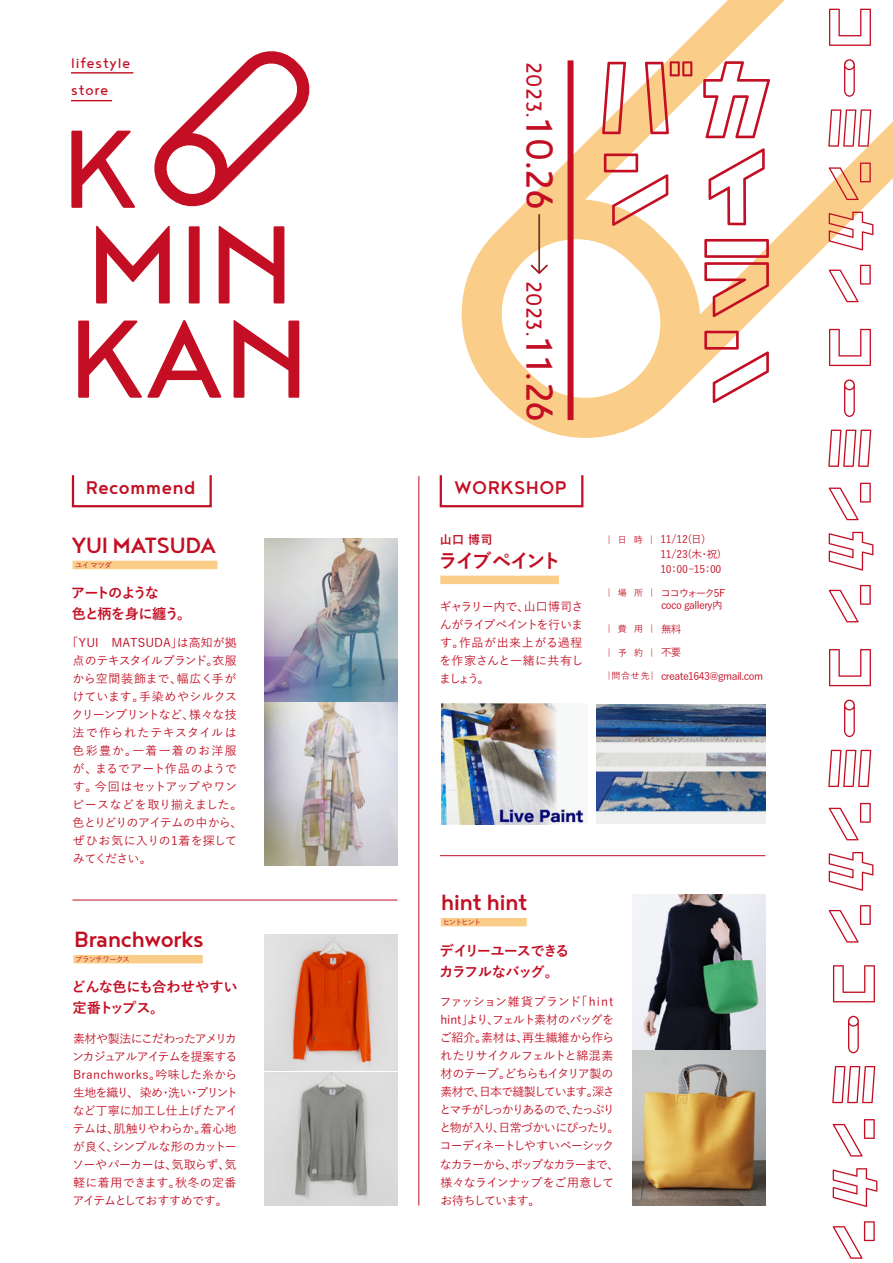
<style>
.page{position:relative;width:893px;height:1263px;background:#fff}
.page>*{position:absolute;margin:0;border:0;box-sizing:border-box;transform-origin:0 0}
.t1{font:500 27px "Noyh";letter-spacing:-.02em;color:#c30e23}
.t2{font:26.55px "Noyh Slim";letter-spacing:.02em;color:#c30e23}
.t3{font:500 22.5px "Noyh";letter-spacing:.02em;color:#c30e23}
.t4{font:700 19.5px "Yu Go";letter-spacing:-.13em;color:#c30e23}
.t5{font:17.1px/27.5px "Noyh";letter-spacing:.05em;color:#c30e23}
.t6{font:700 14.25px/21px "Yu Go";letter-spacing:-.065em;color:#c30e23}
.t7{font:700 14.25px/21px "Yu Go";letter-spacing:-.025em;color:#c30e23}
.t8{font:700 14.25px/21px "Yu Go";letter-spacing:-.085em;color:#c30e23}
.t9{font:500 12px/18px "Yu Go";letter-spacing:-.04em;color:#c30e23;text-align:justify}
.t10{font:500 12px/18px "Yu Go";letter-spacing:-.07em;color:#c30e23}
.t11{font:500 12px/18px "Yu Go";color:#c30e23}
.t12{font:700 12px "Yu Go";color:#c30e23}
.t13{font:500 10.5px/12px "Yu Go";letter-spacing:-.05em;color:#c30e23}
.t14{font:500 10.5px/15px "Yu Go";letter-spacing:-.02em;color:#c30e23}
.t15{font:500 9px "Yu Go";color:#c30e23}
.t16{font:500 7.5px "Yu Go";letter-spacing:-.11em;color:#c30e23}
.t17{font:500 7.5px "Yu Go";letter-spacing:-.075em;color:#c30e23}
.s1{font-size:46.2px}
.s2{font-size:10.5px}
.s3{font-size:9px}
</style>
<div class="page">
<img style="left:265px;top:539px;width:133px;height:163px">
<div style="left:440px;top:474px;width:143px;height:33px;border:2px solid #c30e23"></div>
<hr style="left:72px;top:900px;width:325px;height:1px;background:#c30e23">
<svg style="left:461px;top:0;width:432px;height:438px"></svg>
<svg style="left:844px;top:59px;width:11px;height:38px"></svg>
<svg style="left:829px;top:9px;width:42px;height:37px"></svg>
<svg style="left:829px;top:212px;width:44px;height:38px"></svg>
<svg style="left:828px;top:109px;width:43px;height:38px"></svg>
<svg style="left:829px;top:163px;width:42px;height:37px;background:#f3bc8c"></svg>
<svg style="left:829px;top:265px;width:42px;height:37px"></svg>
<svg style="left:844px;top:379px;width:11px;height:38px"></svg>
<svg style="left:829px;top:329px;width:42px;height:37px"></svg>
<svg style="left:829px;top:532px;width:44px;height:39px"></svg>
<svg style="left:828px;top:430px;width:43px;height:37px"></svg>
<svg style="left:829px;top:483px;width:42px;height:37px"></svg>
<svg style="left:829px;top:585px;width:42px;height:37px"></svg>
<svg style="left:844px;top:700px;width:11px;height:37px"></svg>
<svg style="left:829px;top:649px;width:42px;height:37px"></svg>
<svg style="left:829px;top:852px;width:44px;height:39px"></svg>
<svg style="left:828px;top:750px;width:43px;height:37px"></svg>
<svg style="left:829px;top:803px;width:42px;height:37px"></svg>
<svg style="left:829px;top:905px;width:42px;height:37px"></svg>
<svg style="left:848px;top:1016px;width:11px;height:37px"></svg>
<svg style="left:833px;top:965px;width:42px;height:37px"></svg>
<svg style="left:833px;top:1168px;width:44px;height:39px"></svg>
<svg style="left:832px;top:1066px;width:43px;height:37px"></svg>
<svg style="left:833px;top:1119px;width:42px;height:37px"></svg>
<svg style="left:833px;top:1221px;width:42px;height:38px"></svg>
<hr style="left:538px;top:214px;width:2px;height:59px;background:#c30e23">
<svg style="left:529px;top:263px;width:20px;height:12px"></svg>
<svg style="left:71px;top:131px;width:64px;height:77px"></svg>
<svg style="left:96px;top:226px;width:74px;height:77px"></svg>
<div style="left:189px;top:226px;width:11px;height:77px;background:#c30e23"></div>
<svg style="left:219px;top:226px;width:65px;height:77px"></svg>
<svg style="left:78px;top:320px;width:143px;height:78px"></svg>
<svg style="left:234px;top:320px;width:65px;height:78px"></svg>
<svg style="left:154px;top:51px;width:156px;height:156px"></svg>
<hr style="left:71px;top:72px;width:62px;height:2px;background:#c30e23">
<hr style="left:71px;top:100px;width:41px;height:1px;background:#c30e23">
<svg style="left:703px;top:61px;width:67px;height:77px"></svg>
<svg style="left:704px;top:331px;width:65px;height:72px"></svg>
<svg style="left:602px;top:62px;width:24px;height:72px"></svg>
<svg style="left:645px;top:61px;width:47px;height:73px"></svg>
<svg style="left:604px;top:153px;width:64px;height:73px"></svg>
<svg style="left:708px;top:148px;width:57px;height:77px"></svg>
<svg style="left:704px;top:239px;width:65px;height:78px"></svg>
<div style="left:567px;top:60px;width:6px;height:360px;background:#c30e23"></div>
<div style="left:72px;top:474px;width:140px;height:33px;border:2px solid #c30e23"></div>
<hr style="left:418px;top:476px;width:1px;height:729px;background:#c30e23">
<hr style="left:440px;top:855px;width:325px;height:1px;background:#c30e23">
<div style="left:73px;top:561px;width:144px;height:8px;background:#facd89"></div>
<div style="left:440px;top:576px;width:119px;height:8px;background:#facd89"></div>
<div style="left:441px;top:918px;width:86px;height:8px;background:#facd89"></div>
<div style="left:73px;top:955px;width:130px;height:8px;background:#facd89"></div>
<img style="left:265px;top:702px;width:133px;height:164px">
<img style="left:633px;top:894px;width:132px;height:311px">
<img style="left:265px;top:1072px;width:133px;height:133px">
<img style="left:265px;top:935px;width:133px;height:135px">
<img style="left:441px;top:704px;width:145px;height:120px">
<img style="left:596px;top:704px;width:169px;height:120px">
<h3 class="t5" style="left:71px;top:49px;width:60px">lifestyle store</h3>
<h3 class="t3" style="left:86px;top:475px;width:112px">Recommend</h3>
<h1 class="t1" style="left:71px;top:529px;width:146px">YUI MATSUDA</h1>
<p class="t16" style="left:75px;top:558px;width:38px">ユイ マツダ</p>
<p class="t8" style="left:71px;top:582px;width:122px">アートのような<br>色と柄を身に纏う。</p>
<p class="t11" style="left:72px;top:632px;width:173px;text-indent:-5px">「YUI MATSUDA」は高知が拠点のテキスタイルブランド。衣服から空間装飾まで、幅広く手がけています。手染めやシルクスクリーンプリントなど、様々な技法で作られたテキスタイルは色彩豊か。一着一着のお洋服が、まるでアート作品のようです。今回はセットアップやワンピースなどを取り揃えました。色とりどりのアイテムの中から、ぜひお気に入りの1着を探してみてください。</p>
<h1 class="t1" style="left:74px;top:923px;width:131px">Branchworks</h1>
<p class="t7" style="left:72px;top:976px;width:168px">どんな色にも合わせやすい定番トップス。</p>
<p class="t17" style="left:75px;top:952px;width:56px">ブランチワークス</p>
<p class="t9" style="left:72px;top:1027px;width:168px;text-align:left">素材や製法にこだわったアメリカンカジュアルアイテムを提案する<br>Branchworks。吟味した糸から生地を織り、染め・洗い・プリントなど丁寧に加工し仕上げたアイテムは、肌触りやわらか。着心地が良く、シンプルな形のカットーソーやパーカーは、気取らず、気軽に着用できます。秋冬の定番アイテムとしておすすめです。</p>
<h2 class="t2" style="left:549px;top:62px;width:149px;rotate:90deg">2023.<span class="s1">10.26</span></h2>
<h2 class="t2" style="left:549px;top:281px;width:143px;rotate:90deg">2023.<span class="s1">11.26</span></h2>
<h3 class="t3" style="left:455px;top:475px;width:113px">WORKSHOP</h3>
<p class="t12" style="left:440px;top:532px;width:54px">山口 博司</p>
<h3 class="t4" style="left:438px;top:550px;width:125px">ライブペイント</h3>
<p class="t9" style="left:439px;top:596px;width:146px">ギャラリー内で、山口博司さんがライブペイントを行います。作品が出来上がる過程を作家さんと一緒に共有しましょう。</p>
<p class="t15" style="left:607px;top:531px;width:47px">| 日 時 |</p>
<p class="t14" style="left:660px;top:531px;width:63px">11/12(日)<br>11/23(木・祝)<br>10：00-15：00</p>
<p class="t13" style="left:660px;top:586px;width:67px">ココウォーク5F coco gallery内</p>
<p class="t15" style="left:607px;top:585px;width:48px">| 場 所 |</p>
<p class="t15" style="left:607px;top:620px;width:76px">| 費 用 | <span class="s2">無料</span></p>
<p class="t15" style="left:607px;top:644px;width:76px">| 予 約 | <span class="s2">不要</span></p>
<p class="t13" style="left:607px;top:669px;width:157px"><span class="s3">|問合せ先|</span> create1643@gmail.com</p>
<h1 class="t1" style="left:441px;top:887px;width:88px">hint hint</h1>
<p class="t16" style="left:443px;top:915px;width:40px">ヒントヒント</p>
<p class="t6" style="left:439px;top:940px;width:132px">デイリーユースできるカラフルなバッグ。</p>
<p class="t10" style="left:439px;top:991px;width:182px">ファッション雑貨ブランド「hint hint」より、フェルト素材のバッグをご紹介。素材は、再生繊維から作られたリサイクルフェルトと綿混素材のテープ。どちらもイタリア製の素材で、日本で縫製しています。深さとマチがしっかりあるので、たっぷりと物が入り、日常づかいにぴったり。コーディネートしやすいベーシックなカラーから、ポップなカラーまで、様々なラインナップをご用意してお待ちしています。</p>
</div>
